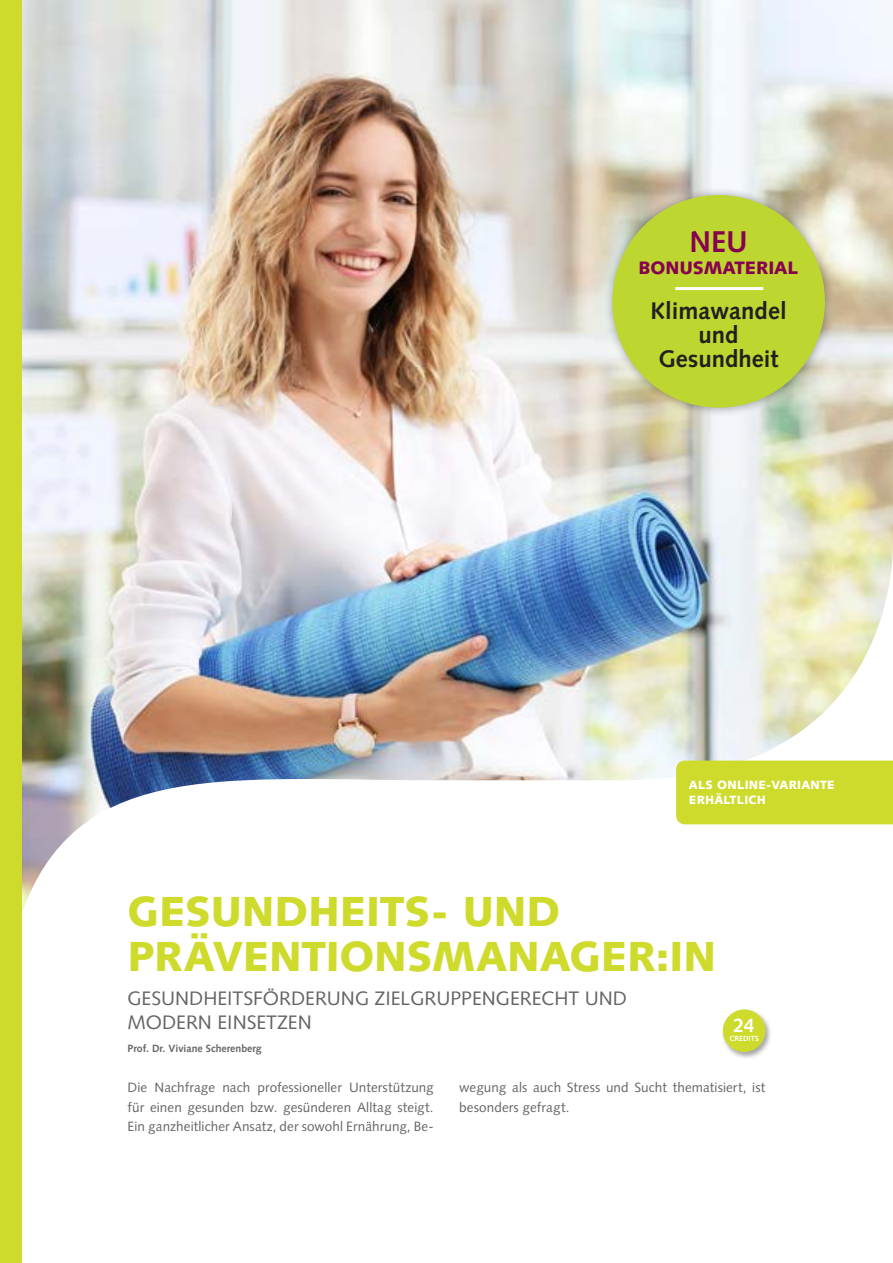
<style>
.page{position:relative;width:893px;height:1263px;background:#fff}
.page>*{position:absolute;margin:0;border:0;box-sizing:border-box;transform-origin:0 0}
.SP2021_ZK_HeadKurs_28pt{font:900 42px/45px "Syntax LT Std";letter-spacing:-.005em;color:#cedb2d}
.t1{font:700 30px "Syntax LT Std";color:#870151}
.t2{font:700 24px/24px "Syntax LT Std";color:#231f20;text-align:center}
.SP2021_ZK_Subline_13pt{font:19.5px/24px "Syntax LT Std";color:#646464}
.SP2021_CPKreise_Zahl{font:700 19.5px "Syntax LT Std";color:#fff}
.t3{font:900 18px "Syntax LT Std";color:#870151}
.SP2021_ZK_Text_9pt_Block{font:13.5px/19.5px "Syntax LT Std";letter-spacing:.005em;color:#646464;text-align:justify}
.t4{font:900 12px/15px "Syntax LT Std";letter-spacing:.02em;color:#fff}
.SP2021_ZK_KLName{font:700 10.5px "Syntax LT Std";color:#646464}
.SP2021_CP_Kreise{font:700 7.5px "Syntax LT Std";letter-spacing:.01em;color:#fff}
</style>
<div class="page">
<div style="left:720px;top:1007px;width:52px;height:52px;background:#231f20;opacity:.4"></div>
<div style="left:723px;top:1009px;width:42px;height:43px;background:#cedb2d;border-radius:50%"></div>
<img style="left:21px;top:0;width:872px;height:914px">
<div style="left:603px;top:186px;width:231px;height:231px;background:#231f20;opacity:.4"></div>
<div style="left:612px;top:195px;width:213px;height:213px;background:#bed630;border-radius:50%"></div>
<hr style="left:675px;top:287px;width:88px;height:3px;background:#fff">
<div style="left:0;top:0;width:21px;height:1263px;background:#cedb2d"></div>
<div style="left:676px;top:761px;width:217px;height:63px;background:#cedb2d"></div>
<p class="t1" style="left:689px;top:225px;width:60px">NEU</p>
<p class="t3" style="left:639px;top:257px;width:162px">BONUSMATERIAL</p>
<p class="t2" style="left:651px;top:299px;width:138px">Klimawandel und<br>Gesundheit</p>
<p class="t4" style="left:689px;top:778px;width:147px">ALS ONLINE-VARIANTE<br>ERHÄLTLICH</p>
<p class="SP2021_ZK_HeadKurs_28pt" style="left:128px;top:889px;width:590px">GESUNDHEITS- UND<br>PRÄVENTIONSMANAGER:IN</p>
<p class="SP2021_ZK_Subline_13pt" style="left:128px;top:986px;width:501px">GESUNDHEITSFÖRDERUNG ZIELGRUPPENGERECHT UND<br>MODERN EINSETZEN</p>
<p class="SP2021_ZK_KLName" style="left:128px;top:1042px;width:136px">Prof. Dr. Viviane Scherenberg</p>
<p class="SP2021_CPKreise_Zahl" style="left:734px;top:1014px;width:23px">24</p>
<p class="SP2021_CP_Kreise" style="left:729px;top:1034px;width:31px">CREDITS</p>
<p class="SP2021_ZK_Text_9pt_Block" style="left:128px;top:1078px;width:308px">Die Nachfrage nach professioneller Unterstützung für einen gesunden bzw. gesünderen Alltag steigt.<br>Ein ganzheitlicher Ansatz, der sowohl Ernährung, Be-</p>
<p class="SP2021_ZK_Text_9pt_Block" style="left:459px;top:1078px;width:308px">wegung als auch Stress und Sucht thematisiert, ist besonders gefragt.</p>
</div>
